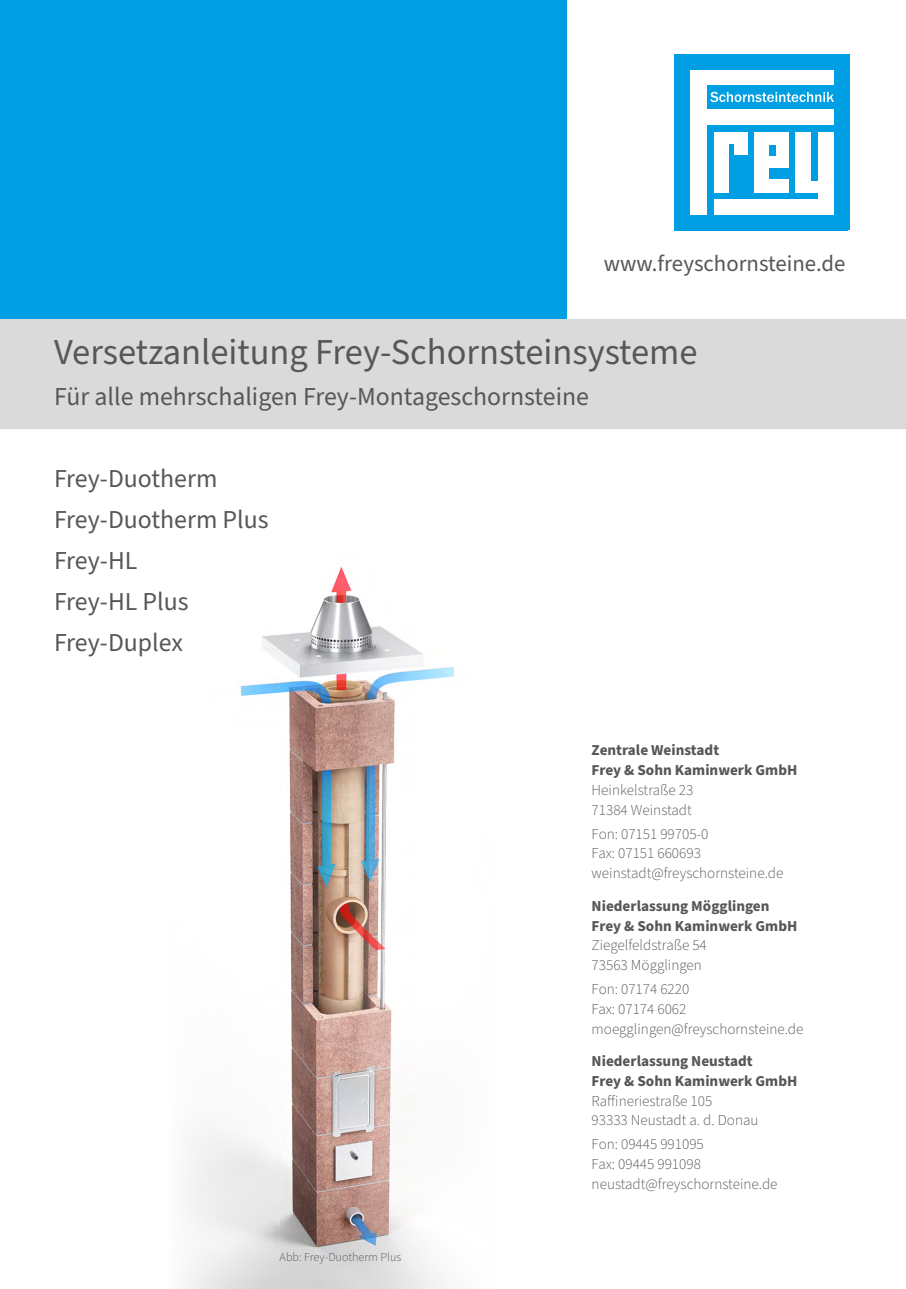
<style>
.page{position:relative;width:906px;height:1289px;background:#fff}
.page>*{position:absolute;margin:0;border:0;box-sizing:border-box;transform-origin:0 0}
.Frey_Überschriftente{font:36.45px "Source Sans Pro";color:#575756}
.Frey_Überschriftente-2{font:25.8px/41px "Source Sans Pro";color:#575756}
.Adresse_oben_rechts{font:22.8px "Source Sans Pro";color:#575756}
.Frey_Artikeltext{font:300 15.15px "Source Sans Pro";color:#575756}
.Frey_Artikeltext-2{font:700 15.15px "Source Sans Pro";color:#575756}
.Frey_Artikeltext-3{font:300 12.15px "Source Sans Pro";color:#575756}
</style>
<div class="page">
<img style="left:185px;top:566px;width:269px;height:722px">
<div style="left:0;top:0;width:566px;height:320px;background:#009fe3"></div>
<div style="left:674px;top:54px;width:15px;height:176px;background:#009fe3"></div>
<div style="left:674px;top:215px;width:174px;height:15px;background:#009fe3"></div>
<div style="left:834px;top:54px;width:15px;height:176px;background:#009fe3"></div>
<div style="left:674px;top:54px;width:168px;height:16px;background:#009fe3"></div>
<svg style="left:689px;top:70px;width:145px;height:145px"></svg>
<div style="left:0;top:319px;width:906px;height:109px;background:#dadada"></div>
<p class="Adresse_oben_rechts" style="left:604px;top:248px;width:243px">www.freyschornsteine.de</p>
<p class="Frey_Überschriftente" style="left:54px;top:327px;width:645px">Versetzanleitung Frey-Schornsteinsysteme</p>
<p class="Frey_Überschriftente-2" style="left:54px;top:377px;width:536px">Für alle mehrschaligen Frey-Montageschornsteine</p>
<p class="Frey_Überschriftente-2" style="left:54px;top:459px;width:165px">Frey-Duotherm</p>
<p class="Frey_Überschriftente-2" style="left:54px;top:500px;width:216px">Frey-Duotherm Plus<br>Frey-HL</p>
<p class="Frey_Überschriftente-2" style="left:54px;top:582px;width:136px">Frey-HL Plus<br>Frey-Duplex</p>
<p class="Frey_Artikeltext-3" style="left:280px;top:1248px;width:123px">Abb: Frey-Duotherm Plus</p>
<p class="Frey_Artikeltext-2" style="left:591px;top:740px;width:129px">Zentrale Weinstadt</p>
<p class="Frey_Artikeltext-2" style="left:591px;top:760px;width:207px">Frey &amp; Sohn Kaminwerk GmbH</p>
<p class="Frey_Artikeltext" style="left:591px;top:779px;width:103px">Heinkelstraße 23</p>
<p class="Frey_Artikeltext" style="left:591px;top:799px;width:102px">71384 Weinstadt</p>
<p class="Frey_Artikeltext" style="left:591px;top:823px;width:118px">Fon: 07151 99705-0</p>
<p class="Frey_Artikeltext" style="left:591px;top:843px;width:111px">Fax: 07151 660693</p>
<p class="Frey_Artikeltext" style="left:591px;top:863px;width:193px">weinstadt@freyschornsteine.de</p>
<p class="Frey_Artikeltext-2" style="left:591px;top:895px;width:179px">Niederlassung Mögglingen</p>
<p class="Frey_Artikeltext-2" style="left:591px;top:915px;width:207px">Frey &amp; Sohn Kaminwerk GmbH</p>
<p class="Frey_Artikeltext" style="left:591px;top:935px;width:117px">Ziegelfeldstraße 54</p>
<p class="Frey_Artikeltext" style="left:591px;top:954px;width:112px">73563 Mögglingen</p>
<p class="Frey_Artikeltext" style="left:591px;top:978px;width:99px">Fon: 07174 6220</p>
<p class="Frey_Artikeltext" style="left:591px;top:998px;width:96px">Fax: 07174 6062</p>
<p class="Frey_Artikeltext" style="left:591px;top:1018px;width:213px">moegglingen@freyschornsteine.de</p>
<p class="Frey_Artikeltext-2" style="left:591px;top:1050px;width:162px">Niederlassung Neustadt</p>
<p class="Frey_Artikeltext-2" style="left:591px;top:1070px;width:207px">Frey &amp; Sohn Kaminwerk GmbH</p>
<p class="Frey_Artikeltext" style="left:591px;top:1090px;width:122px">Raffineriestraße 105</p>
<p class="Frey_Artikeltext" style="left:591px;top:1110px;width:168px">93333 Neustadt a. d. Donau</p>
<p class="Frey_Artikeltext" style="left:591px;top:1134px;width:114px">Fon: 09445 991095</p>
<p class="Frey_Artikeltext" style="left:591px;top:1153px;width:111px">Fax: 09445 991098</p>
<p class="Frey_Artikeltext" style="left:591px;top:1173px;width:187px">neustadt@freyschornsteine.de</p>
</div>
